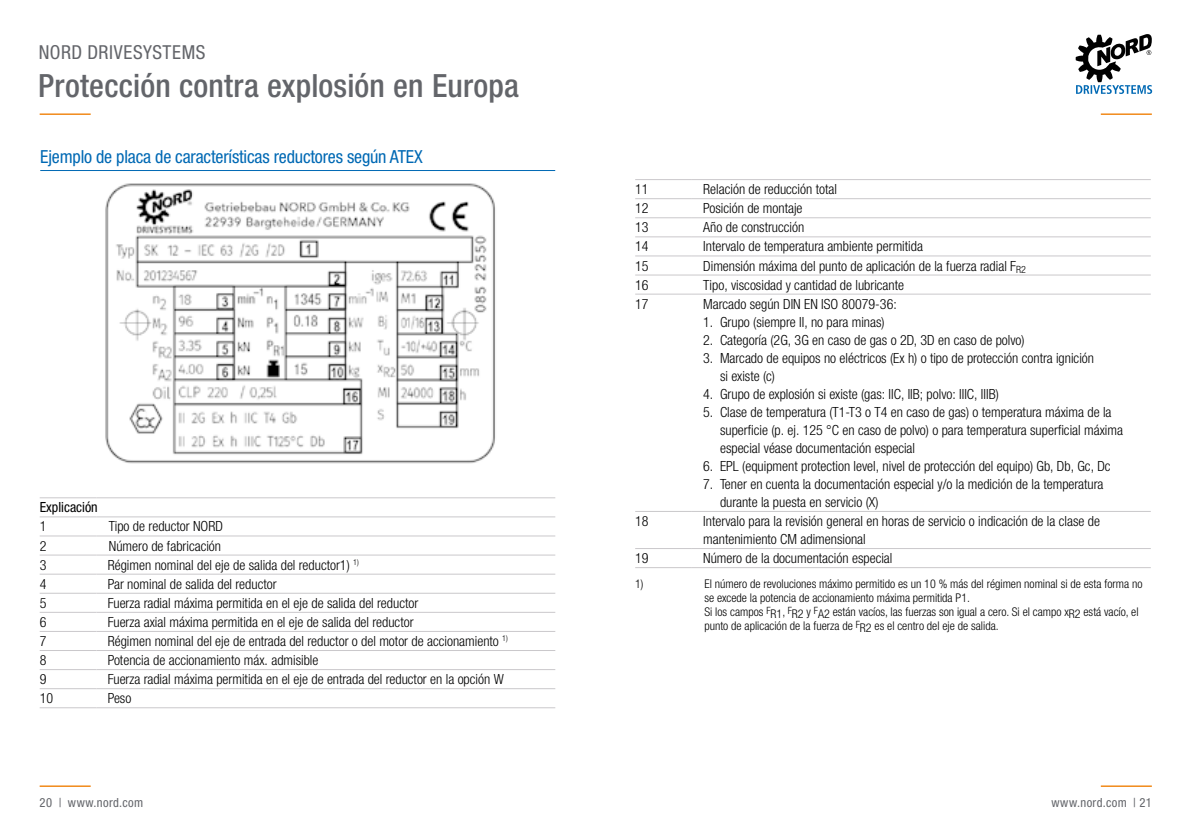
<style>
.page{position:relative;width:1191px;height:840px;background:#fff}
.page>*{position:absolute;margin:0;border:0;box-sizing:border-box;transform-origin:0 0}
.t1{font:500 condensed 32px "Helvetica Neue LT Std";letter-spacing:.005em;color:#63656a}
.t2{font:condensed 19.2px "Helvetica Neue LT Std";letter-spacing:.03em;color:#63656a}
.t3{font:condensed 18px "Helvetica Neue LT Std";letter-spacing:-.01em;color:#0069b4}
.t4{font:300 condensed 14px/18px "Helvetica Neue LTW1 G";color:#000}
.t5{font:300 condensed 14px "Helvetica Neue LT Pro";color:#000}
.t6{font:condensed 14px "Helvetica Neue LTW1 G";color:#000}
.t7{font:condensed 12.6px "Helvetica Neue LT Std";letter-spacing:.03em;color:#63656a}
.t8{font:300 condensed 12px/14px "Helvetica Neue LT Pro";color:#000}
.t9{font:300 condensed 12px "Helvetica Neue LTW1 G";color:#000}
</style>
<div class="page">
<hr style="left:40px;top:113px;width:51px;height:2px;background:#ef7d00">
<hr style="left:1100px;top:113px;width:51px;height:2px;background:#ef7d00">
<hr style="left:40px;top:785px;width:51px;height:1px;background:#ef7d00">
<hr style="left:1100px;top:785px;width:51px;height:1px;background:#ef7d00">
<svg style="left:1075px;top:34px;width:77px;height:60px"></svg>
<img style="left:105px;top:183px;width:390px;height:281px">
<hr style="left:40px;top:170px;width:515px;height:1px;background:#0069b4">
<svg style="left:40px;top:498px;width:515px;height:192px"></svg>
<svg style="left:96px;top:517px;width:459px;height:173px"></svg>
<hr style="left:40px;top:497px;width:56px;height:1px;background:#cac8cb">
<hr style="left:96px;top:497px;width:459px;height:1px;background:#cac8cb">
<hr style="left:40px;top:516px;width:56px;height:1px;background:#cac8cb">
<hr style="left:96px;top:516px;width:459px;height:1px;background:#cac8cb">
<hr style="left:40px;top:535px;width:56px;height:1px;background:#cac8cb">
<hr style="left:96px;top:535px;width:459px;height:1px;background:#cac8cb">
<hr style="left:40px;top:554px;width:56px;height:1px;background:#cac8cb">
<hr style="left:96px;top:554px;width:459px;height:1px;background:#cac8cb">
<hr style="left:40px;top:573px;width:56px;height:1px;background:#cac8cb">
<hr style="left:96px;top:573px;width:459px;height:1px;background:#cac8cb">
<hr style="left:40px;top:592px;width:56px;height:1px;background:#cac8cb">
<hr style="left:96px;top:592px;width:459px;height:1px;background:#cac8cb">
<hr style="left:40px;top:611px;width:56px;height:1px;background:#cac8cb">
<hr style="left:96px;top:611px;width:459px;height:1px;background:#cac8cb">
<hr style="left:40px;top:630px;width:56px;height:1px;background:#cac8cb">
<hr style="left:96px;top:630px;width:459px;height:1px;background:#cac8cb">
<hr style="left:40px;top:649px;width:56px;height:1px;background:#cac8cb">
<hr style="left:96px;top:649px;width:459px;height:1px;background:#cac8cb">
<hr style="left:40px;top:669px;width:56px;height:1px;background:#cac8cb">
<hr style="left:96px;top:669px;width:459px;height:1px;background:#cac8cb">
<hr style="left:40px;top:688px;width:56px;height:1px;background:#cac8cb">
<hr style="left:96px;top:688px;width:459px;height:1px;background:#cac8cb">
<hr style="left:40px;top:707px;width:56px;height:1px;background:#cac8cb">
<hr style="left:96px;top:707px;width:459px;height:1px;background:#cac8cb">
<svg style="left:635px;top:199px;width:57px;height:96px"></svg>
<svg style="left:692px;top:199px;width:458px;height:96px"></svg>
<hr style="left:635px;top:179px;width:57px;height:1px;background:#cac8cb">
<hr style="left:692px;top:179px;width:458px;height:1px;background:#cac8cb">
<hr style="left:635px;top:198px;width:57px;height:1px;background:#cac8cb">
<hr style="left:692px;top:198px;width:458px;height:1px;background:#cac8cb">
<hr style="left:635px;top:217px;width:57px;height:1px;background:#cac8cb">
<hr style="left:692px;top:217px;width:458px;height:1px;background:#cac8cb">
<hr style="left:635px;top:236px;width:57px;height:1px;background:#cac8cb">
<hr style="left:692px;top:236px;width:458px;height:1px;background:#cac8cb">
<hr style="left:635px;top:255px;width:57px;height:1px;background:#cac8cb">
<hr style="left:692px;top:255px;width:458px;height:1px;background:#cac8cb">
<hr style="left:635px;top:274px;width:57px;height:1px;background:#cac8cb">
<hr style="left:692px;top:274px;width:458px;height:1px;background:#cac8cb">
<hr style="left:635px;top:293px;width:57px;height:1px;background:#cac8cb">
<hr style="left:692px;top:293px;width:458px;height:1px;background:#cac8cb">
<hr style="left:635px;top:511px;width:57px;height:1px;background:#cac8cb">
<hr style="left:692px;top:511px;width:458px;height:1px;background:#cac8cb">
<hr style="left:635px;top:548px;width:57px;height:1px;background:#cac8cb">
<hr style="left:692px;top:548px;width:458px;height:1px;background:#cac8cb">
<hr style="left:635px;top:567px;width:57px;height:1px;background:#cac8cb">
<hr style="left:692px;top:567px;width:458px;height:1px;background:#cac8cb">
<h2 class="t2" style="left:39px;top:41px;width:168px">NORD DRIVESYSTEMS</h2>
<h1 class="t1" style="left:38px;top:66px;width:482px">Protección contra explosión en Europa</h1>
<p class="t3" style="left:40px;top:146px;width:384px">Ejemplo de placa de características reductores según ATEX</p>
<p class="t6" style="left:40px;top:499px;width:60px">Explicación</p>
<p class="t4" style="left:40px;top:517px;width:8px">1</p>
<p class="t5" style="left:109px;top:518px;width:116px">Tipo de reductor NORD</p>
<p class="t4" style="left:40px;top:536px;width:8px">2</p>
<p class="t5" style="left:109px;top:537px;width:114px">Número de fabricación</p>
<p class="t4" style="left:40px;top:555px;width:8px">3</p>
<p class="t4" style="left:108px;top:555px;width:253px">Régimen nominal del eje de salida del reductor1) <sup>1)</sup></p>
<p class="t4" style="left:40px;top:574px;width:8px">4</p>
<p class="t4" style="left:108px;top:574px;width:170px">Par nominal de salida del reductor</p>
<p class="t4" style="left:40px;top:593px;width:8px">5</p>
<p class="t4" style="left:108px;top:593px;width:312px">Fuerza radial máxima permitida en el eje de salida del reductor</p>
<p class="t4" style="left:40px;top:612px;width:8px">6</p>
<p class="t4" style="left:108px;top:612px;width:307px">Fuerza axial máxima permitida en el eje de salida del reductor</p>
<p class="t4" style="left:40px;top:631px;width:8px">7</p>
<p class="t4" style="left:108px;top:631px;width:402px">Régimen nominal del eje de entrada del reductor o del motor de accionamiento <sup>1)</sup></p>
<p class="t4" style="left:40px;top:650px;width:8px">8</p>
<p class="t4" style="left:108px;top:650px;width:212px">Potencia de accionamiento máx. admisible</p>
<p class="t4" style="left:40px;top:670px;width:8px">9</p>
<p class="t4" style="left:108px;top:670px;width:397px">Fuerza radial máxima permitida en el eje de entrada del reductor en la opción W</p>
<p class="t4" style="left:40px;top:689px;width:15px">10</p>
<p class="t4" style="left:108px;top:689px;width:25px">Peso</p>
<p class="t4" style="left:635px;top:180px;width:15px">11</p>
<p class="t4" style="left:703px;top:180px;width:135px">Relación de reducción total</p>
<p class="t4" style="left:635px;top:199px;width:15px">12</p>
<p class="t4" style="left:703px;top:199px;width:101px">Posición de montaje</p>
<p class="t4" style="left:635px;top:218px;width:15px">13</p>
<p class="t4" style="left:703px;top:218px;width:103px">Año de construcción</p>
<p class="t4" style="left:635px;top:237px;width:15px">14</p>
<p class="t4" style="left:703px;top:237px;width:221px">Intervalo de temperatura ambiente permitida</p>
<p class="t4" style="left:635px;top:256px;width:15px">15</p>
<p class="t4" style="left:703px;top:256px;width:324px">Dimensión máxima del punto de aplicación de la fuerza radial F<sub>R2</sub></p>
<p class="t4" style="left:635px;top:275px;width:15px">16</p>
<p class="t4" style="left:703px;top:275px;width:202px">Tipo, viscosidad y cantidad de lubricante</p>
<p class="t4" style="left:635px;top:295px;width:15px">17</p>
<p class="t4" style="left:703px;top:295px;width:195px">Marcado según DIN EN ISO 80079-36:</p>
<p class="t4" style="left:703px;top:313px;width:183px">1. Grupo (siempre II, no para minas)</p>
<p class="t4" style="left:703px;top:331px;width:323px">2. Categoría (2G, 3G en caso de gas o 2D, 3D en caso de polvo)</p>
<p class="t4" style="left:720px;top:349px;width:375px;text-indent:-17px">3. Marcado de equipos no eléctricos (Ex h) o tipo de protección contra ignición si existe (c)</p>
<p class="t4" style="left:703px;top:385px;width:297px">4. Grupo de explosión si existe (gas: IIC, IIB; polvo: IIIC, IIIB)</p>
<p class="t4" style="left:720px;top:403px;width:404px;text-indent:-17px">5. Clase de temperatura (T1-T3 o T4 en caso de gas) o temperatura máxima de la superficie (p. ej. 125 °C en caso de polvo) o para temperatura superficial máxima especial véase documentación especial</p>
<p class="t4" style="left:703px;top:457px;width:409px">6. EPL (equipment protection level, nivel de protección del equipo) Gb, Db, Gc, Dc</p>
<p class="t4" style="left:720px;top:475px;width:385px;text-indent:-17px">7. Tener en cuenta la documentación especial y/o la medición de la temperatura durante la puesta en servicio (X)</p>
<p class="t4" style="left:635px;top:512px;width:15px">18</p>
<p class="t4" style="left:703px;top:512px;width:398px">Intervalo para la revisión general en horas de servicio o indicación de la clase de mantenimiento CM adimensional</p>
<p class="t4" style="left:635px;top:549px;width:15px">19</p>
<p class="t4" style="left:703px;top:549px;width:191px">Número de la documentación especial</p>
<p class="t9" style="left:635px;top:576px;width:10px">1)</p>
<p class="t8" style="left:704px;top:576px;width:439px">El número de revoluciones máximo permitido es un 10 % más del régimen nominal si de esta forma no se excede la potencia de accionamiento máxima permitida P1.<br>Si los campos <sup>F</sup>R1, <sup>F</sup>R2 y <sup>F</sup>A2 están vacíos, las fuerzas son igual a cero. Si el campo xR2 está vacío, el punto de aplicación de la fuerza de <sup>F</sup>R2 es el centro del eje de salida.</p>
<p class="t7" style="left:40px;top:795px;width:105px">20 | www.nord.com</p>
<p class="t7" style="left:1051px;top:795px;width:102px">www.nord.com | 21</p>
</div>
